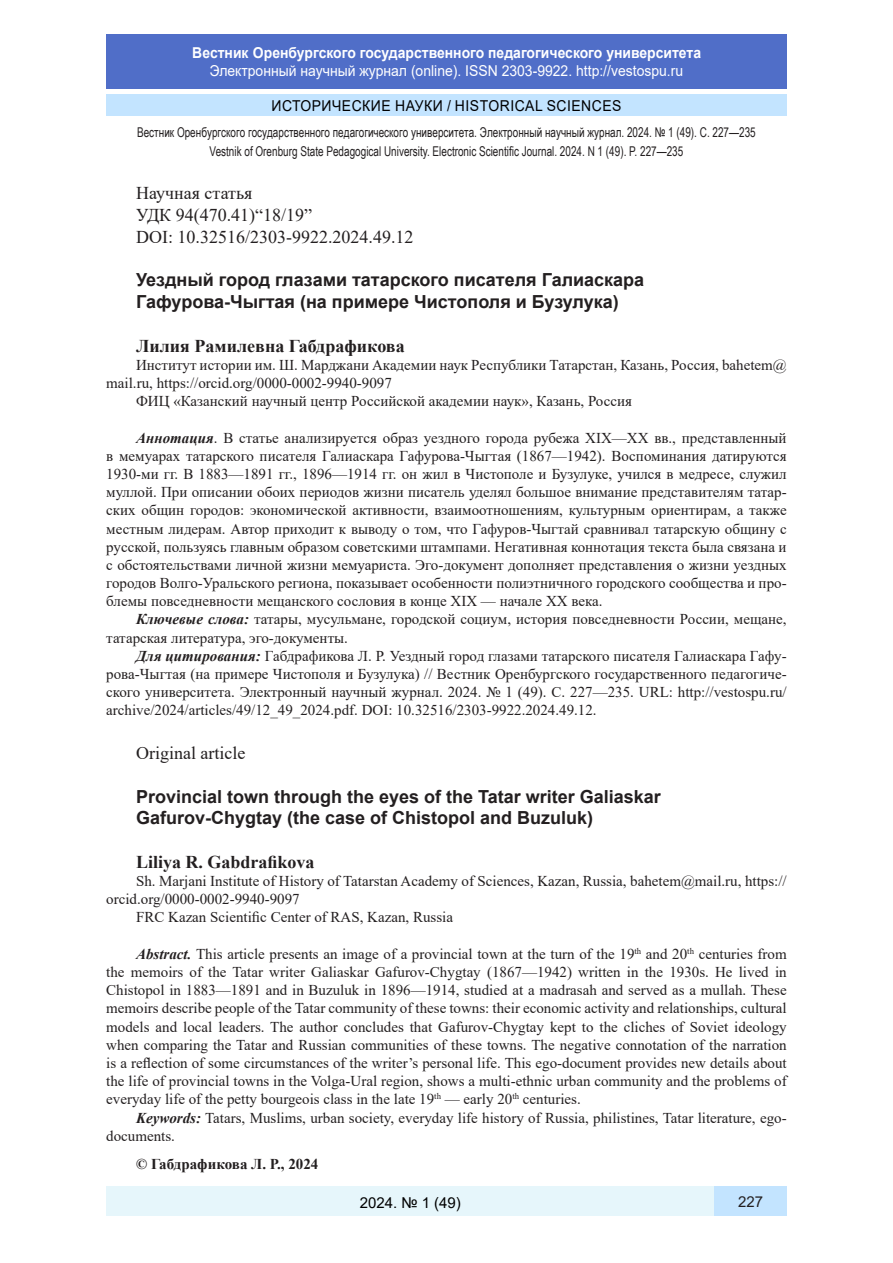
<style>
.page{position:relative;width:893px;height:1263px;background:#fff}
.page>*{position:absolute;margin:0;border:0;box-sizing:border-box;transform-origin:0 0}
.Заголовок_2{font:700 18px "Arial";color:#231f20}
.Стиль2{font:18px "Times New Roman";color:#231f20}
.Заголовок_2-2{font:700 18px "Times New Roman";color:#231f20}
.литература{font:15px/18.1px "Times New Roman";color:#231f20}
.t1{font:15px "Arial";color:#fff;scale:.93 1}
.t2{font:700 15px "Arial";color:#fff;scale:.93 1}
.t3{font:15px "Arial";letter-spacing:.035em;color:#000;scale:.93 1}
.Стиль2-2{font:700 15px "Times New Roman";color:#231f20}
.t4{font:15px "Arial";letter-spacing:.035em;color:#000}
.t5{font:15px "Arial";color:#231f20}
.литература-2{font:13.5px "Arial Narrow";color:#231f20;scale:.9 1}
.s1{font-weight:700;font-style:italic}
</style>
<div class="page">
<div style="left:106px;top:95px;width:681px;height:21px;background:#c3e4ff"></div>
<div style="left:106px;top:34px;width:681px;height:55px;background:#506ec8"></div>
<div style="left:106px;top:1186px;width:608px;height:30px;background:#e6f6fb"></div>
<div style="left:714px;top:1186px;width:73px;height:30px;background:#c3e4ff"></div>
<p class="t2" style="left:192px;top:42px;width:549px">Вестник Оренбургского государственного педагогического университета</p>
<p class="t1" style="left:210px;top:60px;width:511px">Электронный научный журнал (online). ISSN 2303-9922. http://vestospu.ru</p>
<p class="t3" style="left:271px;top:95px;width:378px">ИСТОРИЧЕСКИЕ НАУКИ / HISTORICAL SCIENCES</p>
<p class="литература-2" style="left:137px;top:123px;width:689px">Вестник Оренбургского государственного педагогического университета. Электронный научный журнал. 2024. № 1 (49). С. 227—235</p>
<p class="литература-2" style="left:210px;top:141px;width:528px">Vestnik of Orenburg State Pedagogical University. Electronic Scientific Journal. 2024. N 1 (49). P. 227—235</p>
<p class="Стиль2" style="left:136px;top:180px;width:118px">Научная статья</p>
<p class="Стиль2" style="left:136px;top:202px;width:178px">УДК 94(470.41)“18/19”</p>
<p class="Стиль2" style="left:136px;top:224px;width:279px">DOI: 10.32516/2303-9922.2024.49.12</p>
<p class="Заголовок_2" style="left:136px;top:267px;width:510px">Уездный город глазами татарского писателя Галиаскара</p>
<p class="Заголовок_2" style="left:136px;top:289px;width:484px">Гафурова-Чыгтая (на примере Чистополя и Бузулука)</p>
<p class="Заголовок_2-2" style="left:136px;top:333px;width:270px">Лилия Рамилевна Габдрафикова</p>
<p class="литература" style="left:106px;top:355px;width:682px;text-indent:30px">Институт истории им. Ш. Марджани Академии наук Республики Татарстан, Казань, Россия, bahetem@ mail.ru, https://orcid.org/0000-0002-9940-9097</p>
<p class="литература" style="left:136px;top:392px;width:497px">ФИЦ «Казанский научный центр Российской академии наук», Казань, Россия</p>
<p class="литература" style="left:106px;top:428px;width:682px;text-align:justify;text-indent:30px"><span class="s1">Аннотация</span>. В статье анализируется образ уездного города рубежа XIX—ХХ вв., представленный в мемуарах татарского писателя Галиаскара Гафурова-Чыгтая (1867—1942). Воспоминания датируются 1930-ми гг. В 1883—1891 гг., 1896—1914 гг. он жил в Чистополе и Бузулуке, учился в медресе, служил муллой. При описании обоих периодов жизни писатель уделял большое внимание представителям татар&shy;ских общин городов: экономической активности, взаимоотношениям, культурным ориентирам, а также местным лидерам. Автор приходит к выводу о том, что Гафуров-Чыгтай сравнивал татарскую общину с русской, пользуясь главным образом советскими штампами. Негативная коннотация текста была связана и с обстоятельствами личной жизни мемуариста. Эго-документ дополняет представления о жизни уездных городов Волго-Уральского региона, показывает особенности полиэтничного городского сообщества и про&shy;блемы повседневности мещанского сословия в конце XIX — начале XX века.</p>
<p class="литература" style="left:106px;top:610px;width:682px;text-indent:30px"><span class="s1">Ключевые слова:</span> татары, мусульмане, городской социум, история повседневности России, мещане, татарская литература, эго-документы.</p>
<p class="литература" style="left:106px;top:646px;width:682px;text-align:justify;text-indent:30px"><span class="s1">Для цитирования:</span> Габдрафикова Л. Р. Уездный город глазами татарского писателя Галиаскара Гафу&shy;рова-Чыгтая (на примере Чистополя и Бузулука) // Вестник Оренбургского государственного педагогиче&shy;ского университета. Электронный научный журнал. 2024. № 1 (49). С. 227—235. URL: http://vestospu.ru/ archive/2024/articles/49/12_49_2024.pdf. DOI: 10.32516/2303-9922.2024.49.12.</p>
<p class="Стиль2" style="left:136px;top:740px;width:111px">Original article</p>
<p class="Заголовок_2" style="left:136px;top:783px;width:526px">Provincial town through the eyes of the Tatar writer Galiaskar</p>
<p class="Заголовок_2" style="left:136px;top:805px;width:459px">Gafurov-Chygtay (the case of Chistopol and Buzuluk)</p>
<p class="Заголовок_2-2" style="left:136px;top:849px;width:180px">Liliya R. Gabdrafikova</p>
<p class="литература" style="left:106px;top:871px;width:682px;text-indent:30px">Sh. Marjani Institute of History of Tatarstan Academy of Sciences, Kazan, Russia, bahetem@mail.ru, https:// orcid.org/0000-0002-9940-9097</p>
<p class="литература" style="left:136px;top:908px;width:319px">FRC Kazan Scientific Center of RAS, Kazan, Russia</p>
<p class="литература" style="left:106px;top:944px;width:682px;text-align:justify;text-indent:30px"><span class="s1">Abstract.</span> This article presents an image of a provincial town at the turn of the 19<sup>th</sup> and 20<sup>th</sup> centuries from the memoirs of the Tatar writer Galiaskar Gafurov-Chygtay (1867—1942) written in the 1930s. He lived in Chistopol in 1883—1891 and in Buzuluk in 1896—1914, studied at a madrasah and served as a mullah. These memoirs describe people of the Tatar community of these towns: their economic activity and relationships, cultural models and local leaders. The author concludes that Gafurov-Chygtay kept to the cliches of Soviet ideology when comparing the Tatar and Russian communities of these towns. The negative connotation of the narration is a reflection of some circumstances of the writer’s personal life. This ego-document provides new details about the life of provincial towns in the Volga-Ural region, shows a multi-ethnic urban community and the problems of everyday life of the petty bourgeois class in the late 19<sup>th</sup> — early 20<sup>th</sup> centuries.</p>
<p class="литература" style="left:106px;top:1108px;width:682px;text-indent:30px"><span class="s1">Keywords:</span> Tatars, Muslims, urban society, everyday life history of Russia, philistines, Tatar literature, ego&shy;documents.</p>
<p class="Стиль2-2" style="left:136px;top:1153px;width:184px">© Габдрафикова Л. Р., 2024</p>
<p class="t4" style="left:360px;top:1192px;width:103px">2024. № 1 (49)</p>
<p class="t5" style="left:738px;top:1191px;width:27px">227</p>
</div>
